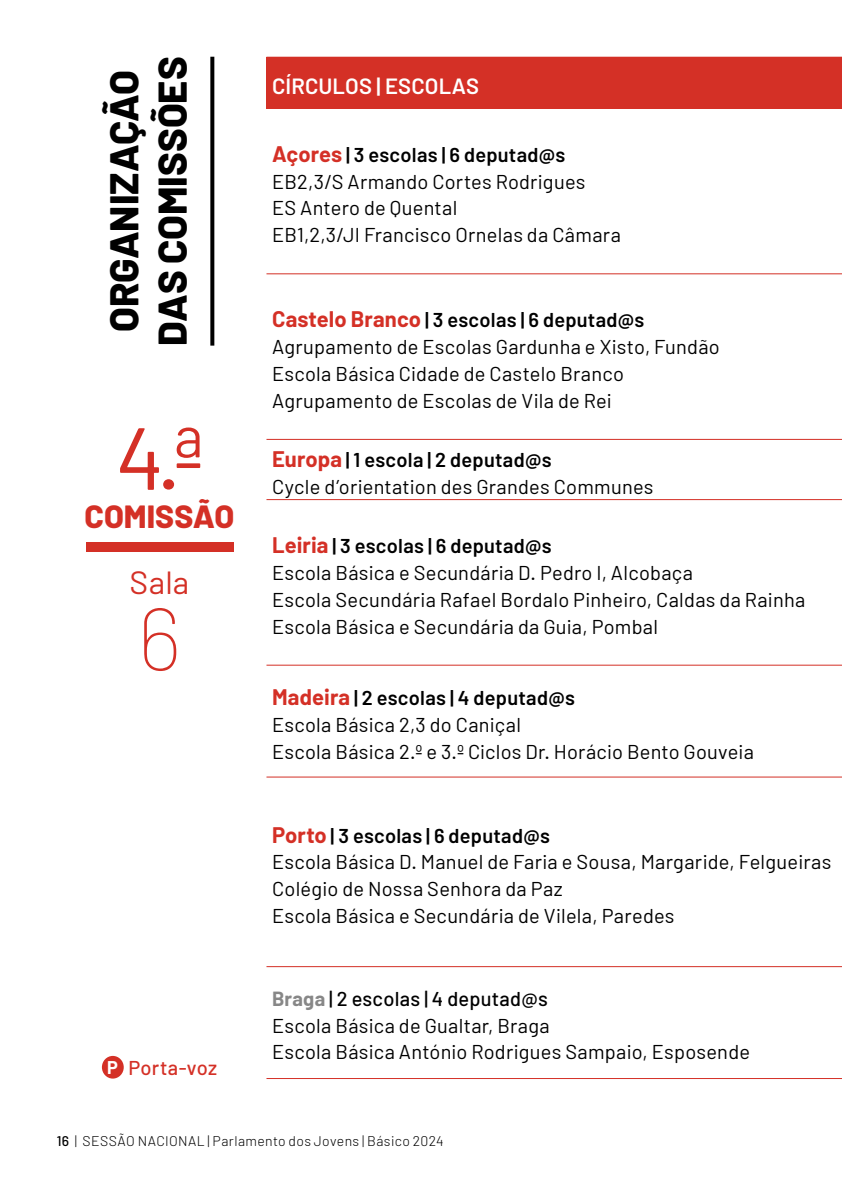
<style>
.page{position:relative;width:842px;height:1191px;background:#fff}
.page>*{position:absolute;margin:0;border:0;box-sizing:border-box;transform-origin:0 0}
.t1{font:88px "Barlow";color:#d43026}
.t2{font:100 88px "Barlow";color:#d43026}
.t3{font:800 40px/48px "Barlow";color:#000;text-align:center}
.t4{font:800 32px "Barlow";color:#d43026}
.t5{font:32px "Barlow";color:#d43026}
.t6{font:600 22px "Barlow";letter-spacing:.005em;color:#fff}
.t7{font:20px/26.8px "Barlow";letter-spacing:.015em;color:#000}
.t8{font:500 20px "Barlow";letter-spacing:.01em;color:#d43026}
.t9{font:300 14px "Barlow";letter-spacing:.025em;color:#000}
.s1{font-weight:700;font-size:18px;color:#fff}
.s2{font-weight:700;font-size:22px;color:#d43026}
.s3{font-weight:600}
.s4{font-weight:700;color:#878787}
.s5{font-weight:500}
</style>
<div class="page">
<div style="left:86px;top:542px;width:147px;height:9px;background:#d43026"></div>
<svg style="left:210px;top:57px;width:4px;height:288px"></svg>
<div style="left:102px;top:1056px;width:22px;height:22px;background:#d43026;border-radius:50%"></div>
<div style="left:266px;top:57px;width:576px;height:51px;background:#d43026"></div>
<hr style="left:266px;top:108px;width:576px;height:1px;background:#d43026">
<hr style="left:266px;top:273px;width:576px;height:1px;background:#d43026">
<hr style="left:266px;top:439px;width:576px;height:1px;background:#d43026">
<hr style="left:266px;top:499px;width:576px;height:1px;background:#d43026">
<hr style="left:266px;top:664px;width:576px;height:1px;background:#d43026">
<hr style="left:266px;top:776px;width:576px;height:1px;background:#d43026">
<hr style="left:266px;top:966px;width:576px;height:1px;background:#d43026">
<hr style="left:266px;top:1078px;width:576px;height:1px;background:#d43026">
<h2 class="t3" style="left:100px;top:345px;width:290px;rotate:-90deg">ORGANIZAÇÃO<br>DAS COMISSÕES</h2>
<h1 class="t1" style="left:116px;top:403px;width:89px">4.ª</h1>
<h3 class="t4" style="left:85px;top:497px;width:151px">COMISSÃO</h3>
<h3 class="t5" style="left:130px;top:563px;width:61px">Sala</h3>
<h1 class="t2" style="left:137px;top:584px;width:46px">6</h1>
<p class="t8" style="left:107px;top:1055px;width:111px"><span class="s1">P</span> Porta-voz</p>
<p class="t6" style="left:272px;top:72px;width:209px">CÍRCULOS | ESCOLAS</p>
<p class="t7" style="left:272px;top:141px;width:350px"><span class="s2">Açores</span> <span class="s3">| 3 escolas | 6 deputad@s<br></span>EB2,3/S Armando Cortes Rodrigues<br>ES Antero de Quental<br>EB1,2,3/JI Francisco Ornelas da Câmara</p>
<p class="t7" style="left:272px;top:306px;width:449px"><span class="s2">Castelo Branco</span> <span class="s3">| 3 escolas | 6 deputad@s </span>Agrupamento de Escolas Gardunha e Xisto, Fundão Escola Básica Cidade de Castelo Branco Agrupamento de Escolas de Vila de Rei</p>
<p class="t7" style="left:272px;top:446px;width:383px"><span class="s2">Europa</span> <span class="s3">| 1 escola | 2 deputad@s<br></span>Cycle d’orientation des Grandes Communes</p>
<p class="t7" style="left:272px;top:532px;width:535px"><span class="s2">Leiria</span> <span class="s3">| 3 escolas | 6 deputad@s<br></span>Escola Básica e Secundária D. Pedro I, Alcobaça<br>Escola Secundária Rafael Bordalo Pinheiro, Caldas da Rainha Escola Básica e Secundária da Guia, Pombal</p>
<p class="t7" style="left:272px;top:684px;width:483px"><span class="s2">Madeira</span> <span class="s3">| 2 escolas | 4 deputad@s<br></span>Escola Básica 2,3 do Caniçal<br>Escola Básica 2.º e 3.º Ciclos Dr. Horácio Bento Gouveia</p>
<p class="t7" style="left:272px;top:821px;width:561px"><span class="s2">Porto</span> <span class="s3">| 3 escolas | 6 deputad@s<br></span>Escola Básica D. Manuel de Faria e Sousa, Margaride, Felgueiras Colégio de Nossa Senhora da Paz<br>Escola Básica e Secundária de Vilela, Paredes</p>
<p class="t7" style="left:272px;top:984px;width:479px"><span class="s4">Braga</span> <span class="s5">| 2 escolas | 4 deputad@s<br></span>Escola Básica de Gualtar, Braga<br>Escola Básica António Rodrigues Sampaio, Esposende</p>
<p class="t9" style="left:57px;top:1132px;width:388px"><span class="s5">16</span> | SESSÃO NACIONAL | Parlamento dos Jovens | Básico 2024</p>
</div>
